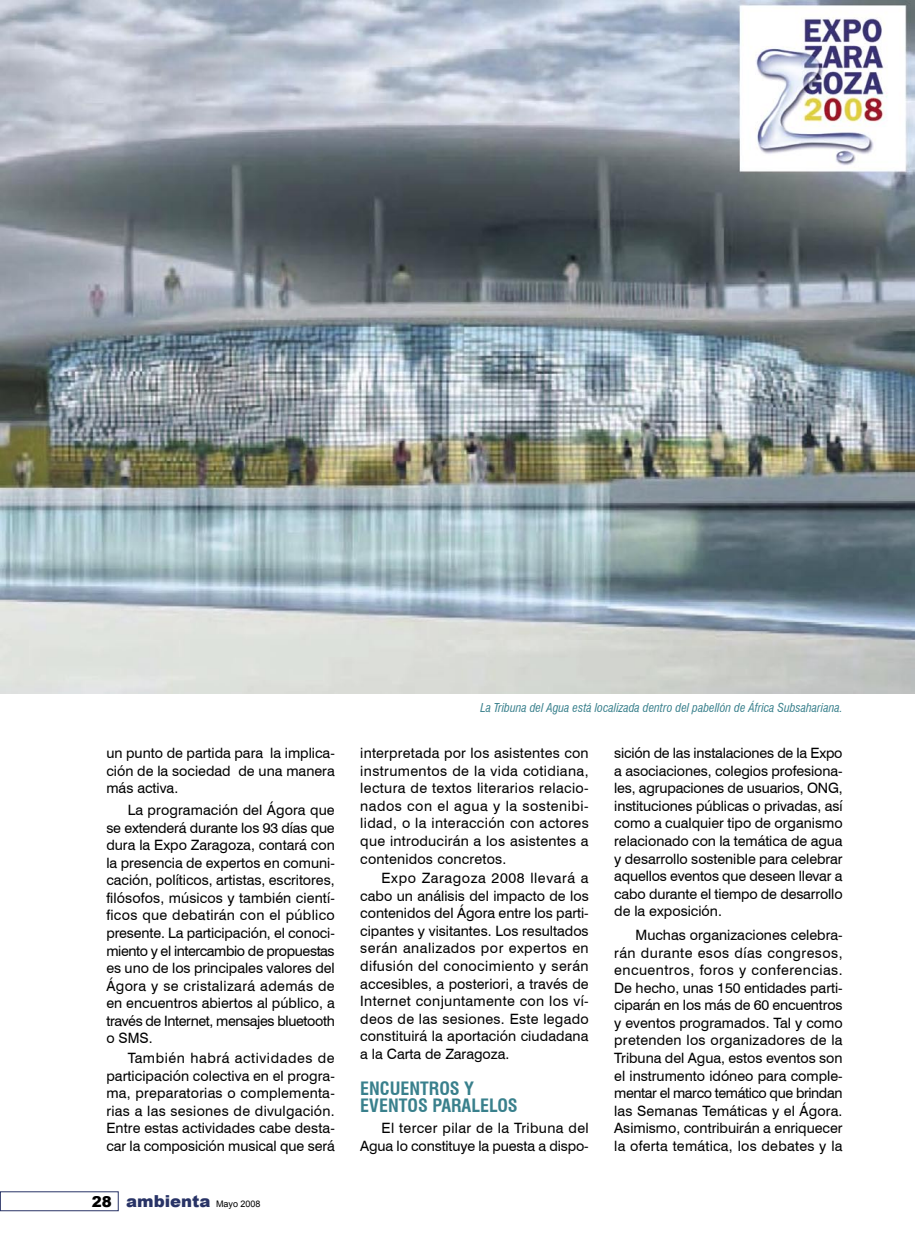
<style>
.page{position:relative;width:915px;height:1255px;background:#fff}
.page>*{position:absolute;margin:0;border:0;box-sizing:border-box;transform-origin:0 0}
.Ladillos{font:700 condensed 18px/16.5px "Swiss 721 BT";color:#39808c}
.t1{font:900 16.5px "Arial";color:#283366}
.t2{font:900 15px "Arial";color:#000}
.Texto_general{font:14.25px/17.5px "Swiss 721 BT";color:#000;text-align:justify}
.Pie_de_Foto{font:italic condensed 12px "Swiss 721 BT";color:#39808c}
.s1{font-weight:400;font-size:9px;color:#000}
</style>
<div class="page">
<img style="left:0;top:0;width:914px;height:693px">
<p class="Texto_general" style="left:106px;top:744px;width:230px">un punto de partida para la implica&shy;ción de la sociedad de una manera más activa.</p>
<p class="Texto_general" style="left:106px;top:801px;width:230px;text-indent:21px">La programación del Ágora que se extenderá durante los 93 días que dura la Expo Zaragoza, contará con la presencia de expertos en comuni&shy;cación, políticos, artistas, escritores, filósofos, músicos y también cientí&shy;ficos que debatirán con el público presente. La participación, el conoci&shy;miento y el intercambio de propuestas es uno de los principales valores del Ágora y se cristalizará además de en encuentros abiertos al público, a través de Internet, mensajes bluetooth o SMS.</p>
<p class="Texto_general" style="left:106px;top:1049px;width:230px;text-indent:21px">También habrá actividades de participación colectiva en el progra&shy;ma, preparatorias o complementa&shy;rias a las sesiones de divulgación.<br>Entre estas actividades cabe desta&shy;car la composición musical que será</p>
<p class="t2" style="left:92px;top:1190px;width:22px">28</p>
<p class="t1" style="left:126px;top:1188px;width:136px">ambienta <span class="s1">Mayo 2008</span></p>
<p class="Pie_de_Foto" style="left:480px;top:700px;width:363px">La Tribuna del Agua está localizada dentro del pabellón de África Subsahariana.</p>
<p class="Texto_general" style="left:360px;top:744px;width:230px">interpretada por los asistentes con instrumentos de la vida cotidiana, lectura de textos literarios relacio&shy;nados con el agua y la sostenibi&shy;lidad, o la interacción con actores que introducirán a los asistentes a contenidos concretos.</p>
<p class="Texto_general" style="left:360px;top:869px;width:230px;text-indent:21px">Expo Zaragoza 2008 llevará a cabo un análisis del impacto de los contenidos del Ágora entre los parti&shy;cipantes y visitantes. Los resultados serán analizados por expertos en difusión del conocimiento y serán accesibles, a posteriori, a través de Internet conjuntamente con los ví&shy;deos de las sesiones. Este legado constituirá la aportación ciudadana a la Carta de Zaragoza.</p>
<p class="Ladillos" style="left:360px;top:1080px;width:159px">ENCUENTROS Y<br>EVENTOS PARALELOS</p>
<p class="Texto_general" style="left:360px;top:1119px;width:230px;text-align:right">El tercer pilar de la Tribuna del<br>Agua lo constituye la puesta a dispo-</p>
<p class="Texto_general" style="left:614px;top:744px;width:230px">sición de las instalaciones de la Expo a asociaciones, colegios profesiona&shy;les, agrupaciones de usuarios, ONG, instituciones públicas o privadas, así como a cualquier tipo de organismo relacionado con la temática de agua y desarrollo sostenible para celebrar aquellos eventos que deseen llevar a cabo durante el tiempo de desarrollo de la exposición.</p>
<p class="Texto_general" style="left:614px;top:926px;width:230px;text-indent:21px">Muchas organizaciones celebra&shy;rán durante esos días congresos, encuentros, foros y conferencias.<br>De hecho, unas 150 entidades parti&shy;ciparán en los más de 60 encuentros y eventos programados. Tal y como pretenden los organizadores de la Tribuna del Agua, estos eventos son el instrumento idóneo para comple&shy;mentar el marco temático que brindan las Semanas Temáticas y el Ágora.<br>Asimismo, contribuirán a enriquecer la oferta temática, los debates y la</p>
</div>
